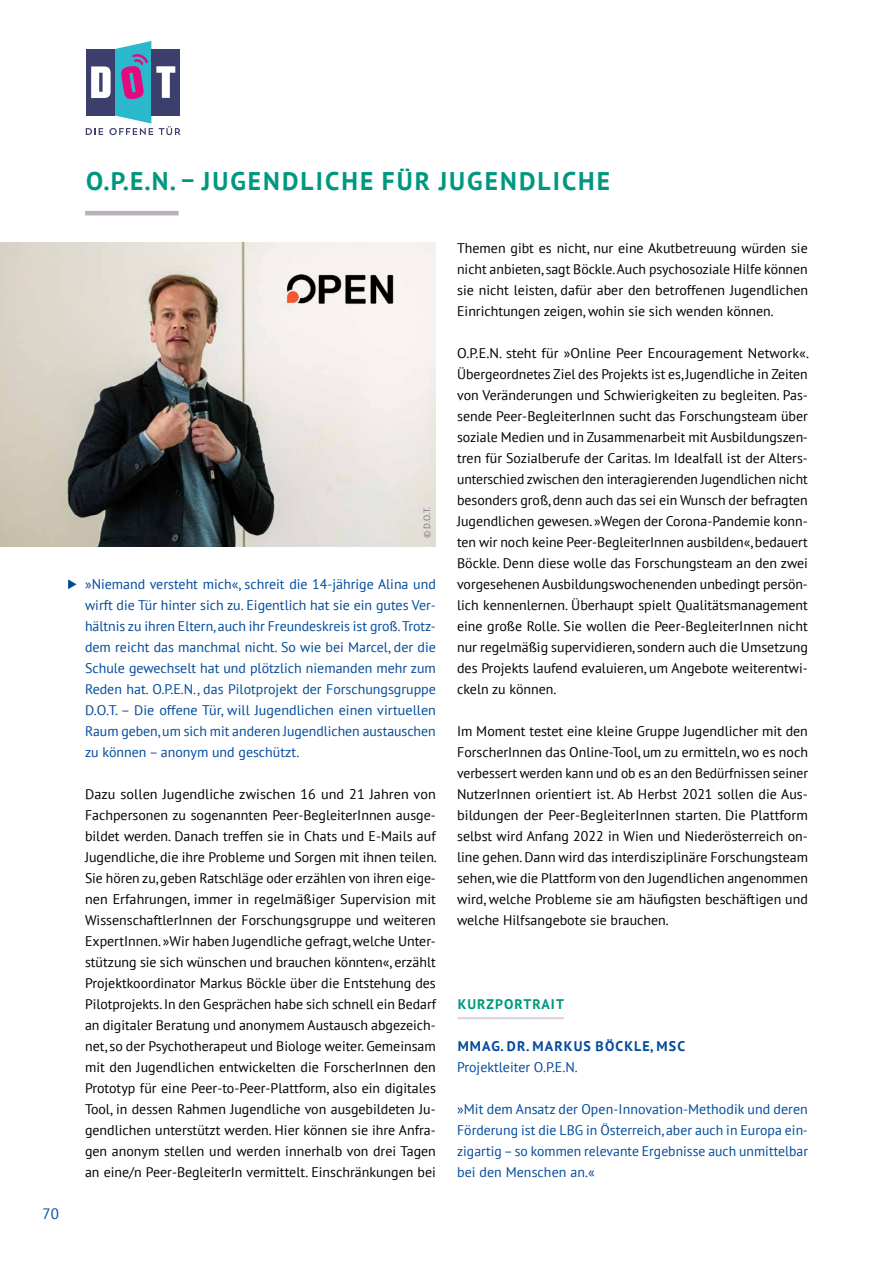
<style>
.page{position:relative;width:893px;height:1263px;background:#fff}
.page>*{position:absolute;margin:0;border:0;box-sizing:border-box;transform-origin:0 0}
.t1{font:700 25.5px "PT Sans";letter-spacing:.08em;color:#00977f}
.t2{font:15px "PT Sans";color:#004a9b}
.t3{font:13.95px/21px "PT Sans";color:#000;text-align:justify}
.t4{font:13.95px/21px "PT Sans";color:#004a9b;text-align:justify}
.t5{font:700 13.95px "PT Sans";letter-spacing:.08em;color:#004a9b}
.t6{font:700 13.95px "PT Sans";letter-spacing:.08em;color:#00977f}
.t7{font:9px "PT Sans";color:#777288}
</style>
<div class="page">
<hr style="left:458px;top:1017px;width:106px;height:2px;background:#dbd5dd">
<svg style="left:68px;top:579px;width:9px;height:10px"></svg>
<hr style="left:85px;top:211px;width:94px;height:4px;background:#b9aebb">
<img style="left:0;top:242px;width:436px;height:305px">
<svg style="left:86px;top:41px;width:94px;height:94px"></svg>
<img style="left:286px;top:270px;width:109px;height:37px">
<p class="t2" style="left:43px;top:1204px;width:18px">70</p>
<h1 class="t1" style="left:86px;top:164px;width:526px">O.P.E.N. – JUGENDLICHE FÜR JUGENDLICHE</h1>
<p class="t7" style="left:421px;top:538px;width:32px;rotate:-90deg">© D.O.T.</p>
<p class="t4" style="left:85px;top:573px;width:352px">»Niemand versteht mich«, schreit die 14-jährige Alina und wirft die Tür hinter sich zu. Eigentlich hat sie ein gutes Ver&shy;hältnis zu ihren Eltern, auch ihr Freundeskreis ist groß. Trotz&shy;dem reicht das manchmal nicht. So wie bei Marcel, der die Schule gewechselt hat und plötzlich niemanden mehr zum Reden hat. O.P.E.N., das Pilotprojekt der Forschungsgruppe D.O.T. – Die offene Tür, will Jugendlichen einen virtuellen Raum geben, um sich mit anderen Jugendlichen austauschen zu können – anonym und geschützt.</p>
<p class="t3" style="left:85px;top:783px;width:353px">Dazu sollen Jugendliche zwischen 16 und 21 Jahren von Fachpersonen zu sogenannten Peer-BegleiterInnen ausge&shy;bildet werden. Danach treffen sie in Chats und E-Mails auf Jugendliche, die ihre Probleme und Sorgen mit ihnen teilen.<br>Sie hören zu, geben Ratschläge oder erzählen von ihren eige&shy;nen Erfahrungen, immer in regelmäßiger Supervision mit WissenschaftlerInnen der Forschungsgruppe und weiteren ExpertInnen. »Wir haben Jugendliche gefragt, welche Unter&shy;stützung sie sich wünschen und brauchen könnten«, erzählt Projektkoordinator Markus Böckle über die Entstehung des Pilotprojekts. In den Gesprächen habe sich schnell ein Bedarf an digitaler Beratung und anonymem Austausch abgezeich&shy;net, so der Psychotherapeut und Biologe weiter. Gemeinsam mit den Jugendlichen entwickelten die ForscherInnen den Prototyp für eine Peer-to-Peer-Plattform, also ein digitales Tool, in dessen Rahmen Jugendliche von ausgebildeten Ju&shy;gendlichen unterstützt werden. Hier können sie ihre Anfra&shy;gen anonym stellen und werden innerhalb von drei Tagen an eine/n Peer-BegleiterIn vermittelt. Einschränkungen bei</p>
<p class="t3" style="left:457px;top:237px;width:353px">Themen gibt es nicht, nur eine Akutbetreuung würden sie nicht anbieten, sagt Böckle. Auch psychosoziale Hilfe können sie nicht leisten, dafür aber den betroffenen Jugendlichen Einrichtungen zeigen, wohin sie sich wenden können.</p>
<p class="t3" style="left:457px;top:342px;width:353px">O.P.E.N. steht für »Online Peer Encouragement Network«.<br>Übergeordnetes Ziel des Projekts ist es, Jugendliche in Zeiten von Veränderungen und Schwierigkeiten zu begleiten. Pas&shy;sende Peer-BegleiterInnen sucht das Forschungsteam über soziale Medien und in Zusammenarbeit mit Ausbildungszen&shy;tren für Sozialberufe der Caritas. Im Idealfall ist der Alters&shy;unterschied zwischen den interagierenden Jugendlichen nicht besonders groß, denn auch das sei ein Wunsch der befragten Jugendlichen gewesen. »Wegen der Corona-Pandemie konn&shy;ten wir noch keine Peer-BegleiterInnen ausbilden«, bedauert Böckle. Denn diese wolle das Forschungsteam an den zwei vorgesehenen Ausbildungswochenenden unbedingt persön&shy;lich kennenlernen. Überhaupt spielt Qualitätsmanagement eine große Rolle. Sie wollen die Peer-BegleiterInnen nicht nur regelmäßig supervidieren, sondern auch die Umsetzung des Projekts laufend evaluieren, um Angebote weiterentwi&shy;ckeln zu können.</p>
<p class="t3" style="left:457px;top:720px;width:352px">Im Moment testet eine kleine Gruppe Jugendlicher mit den ForscherInnen das Online-Tool, um zu ermitteln, wo es noch verbessert werden kann und ob es an den Bedürfnissen seiner NutzerInnen orientiert ist. Ab Herbst 2021 sollen die Aus&shy;bildungen der Peer-BegleiterInnen starten. Die Plattform selbst wird Anfang 2022 in Wien und Niederösterreich on&shy;line gehen. Dann wird das interdisziplinäre Forschungsteam sehen, wie die Plattform von den Jugendlichen angenommen wird, welche Probleme sie am häufigsten beschäftigen und welche Hilfsangebote sie brauchen.</p>
<p class="t6" style="left:458px;top:995px;width:108px">KURZPORTRAIT</p>
<p class="t5" style="left:458px;top:1037px;width:229px">MMAG. DR. MARKUS BÖCKLE, MSC</p>
<p class="t4" style="left:457px;top:1056px;width:122px">Projektleiter O.P.E.N.</p>
<p class="t4" style="left:457px;top:1098px;width:352px">»Mit dem Ansatz der Open-Innovation-Methodik und deren Förderung ist die LBG in Österreich, aber auch in Europa ein&shy;zigartig – so kommen relevante Ergebnisse auch unmittelbar bei den Menschen an.«</p>
</div>
